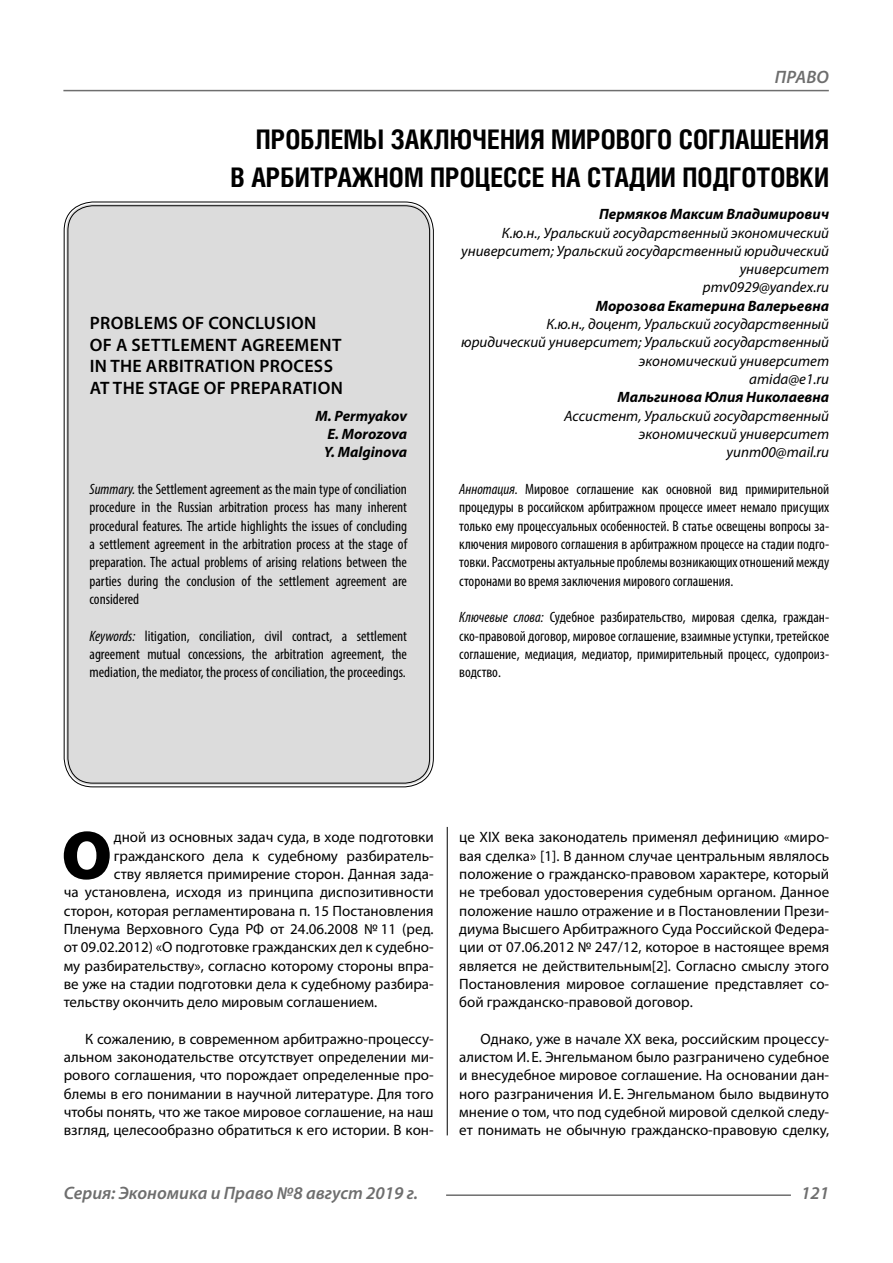
<style>
.page{position:relative;width:893px;height:1263px;background:#fff}
.page>*{position:absolute;margin:0;border:0;box-sizing:border-box;transform-origin:0 0}
.Bukvica{font:900 69.3px "Myriad Pro";color:#000}
.Header{font:700 27px/37.5px "Helios Cond C";color:#000;text-align:right}
.Header-eng{font:600 18px/21.6px "Myriad Pro";letter-spacing:.02em;color:#000}
.t1{font:italic 600 18px "Myriad Pro";color:#6e6e6e}
.Normal{font:15px/18.3px "Myriad Pro";color:#000;text-align:justify}
.Annotation-rus{font:condensed 15px/18.3px "Myriad Pro";color:#000;text-align:justify}
.Annotation-eng{font:condensed 15px/18.3px "Myriad Pro";color:#000;text-align:justify}
.Bukvica-2{font:15px "Myriad Pro";color:#000}
.Author-doc{font:italic 15px/18.3px "Myriad Pro";color:#000;text-align:right}
.Author{font:italic 700 15px "Myriad Pro";color:#000}
.Author-email{font:italic 15px "Myriad Pro";color:#000}
.Author-eng{font:italic 700 15px "Myriad Pro";color:#000}
.s1{font-style:italic}
</style>
<div class="page">
<hr style="left:447px;top:128px;width:1px;height:1007px;background:#000">
<div style="left:438px;top:805px;width:391px;height:21px;background:#fff"></div>
<div style="left:66px;top:204px;width:365px;height:581px;background:#dcdcdc;border-radius:27px"></div>
<hr style="left:63px;top:90px;width:766px;height:1px;background:#6e6e6e">
<hr style="left:446px;top:1194px;width:345px;height:2px;background:#6e6e6e">
<p class="t1" style="left:775px;top:66px;width:24px">Право</p>
<p class="Header" style="left:231px;top:120px;width:600px">ПРОБЛЕМЫ ЗАКЛЮЧЕНИЯ МИРОВОГО СОГЛАШЕНИЯ<br>В АРБИТРАЖНОМ ПРОЦЕССЕ НА СТАДИИ ПОДГОТОВКИ</p>
<p class="Author" style="left:599px;top:204px;width:231px">Пермяков Максим Владимирович</p>
<p class="Author-doc" style="left:461px;top:223px;width:369px">К.ю.н., Уральский государственный экономический университет; Уральский государственный юридический университет</p>
<p class="Author-email" style="left:703px;top:278px;width:128px">pmv0929@yandex.ru</p>
<p class="Author" style="left:596px;top:296px;width:235px">Морозова Екатерина Валерьевна</p>
<p class="Author-doc" style="left:461px;top:315px;width:369px">К.ю.н., доцент, Уральский государственный юридический университет; Уральский государственный экономический университет</p>
<p class="Author-email" style="left:749px;top:370px;width:81px">amida@e1.ru</p>
<p class="Author" style="left:618px;top:388px;width:213px">Мальгинова Юлия Николаевна</p>
<p class="Author-doc" style="left:564px;top:406px;width:267px">Ассистент, Уральский государственный экономический университет</p>
<p class="Author-email" style="left:727px;top:443px;width:104px">yunm00@mail.ru</p>
<p class="Annotation-rus" style="left:459px;top:480px;width:371px"><span class="s1">Аннотация.</span> Мировое соглашение как основной вид примирительной процедуры в российском арбитражном процессе имеет немало присущих только ему процессуальных особенностей. В статье освещены вопросы за&shy;ключения мирового соглашения в арбитражном процессе на стадии подго&shy;товки. Рассмотрены актуальные проблемы возникающих отношений между сторонами во время заключения мирового соглашения.</p>
<p class="Annotation-rus" style="left:459px;top:608px;width:371px"><span class="s1">Ключевые слова:</span> Судебное разбирательство, мировая сделка, граждан&shy;ско-правовой договор, мировое соглашение, взаимные уступки, третейское соглашение, медиация, медиатор, примирительный процесс, судопроиз&shy;водство.</p>
<p class="Header-eng" style="left:90px;top:312px;width:255px">PROBLEMS OF CONCLUSION<br>OF A SETTLEMENT AGREEMENT<br>IN THE ARBITRATION PROCESS<br>AT THE STAGE OF PREPARATION</p>
<p class="Author-eng" style="left:316px;top:406px;width:93px">M. Permyakov</p>
<p class="Author-eng" style="left:328px;top:424px;width:81px">E. Morozova</p>
<p class="Author-eng" style="left:324px;top:443px;width:85px">Y. Malginova</p>
<p class="Annotation-eng" style="left:90px;top:480px;width:319px"><span class="s1">Summary.</span> the Settlement agreement as the main type of conciliation procedure in the Russian arbitration process has many inherent procedural features. The article highlights the issues of concluding a settlement agreement in the arbitration process at the stage of preparation. The actual problems of arising relations between the parties during the conclusion of the settlement agreement are considered</p>
<p class="Annotation-eng" style="left:90px;top:626px;width:319px"><span class="s1">Keywords:</span> litigation, conciliation, civil contract, a settlement agreement mutual concessions, the arbitration agreement, the mediation, the mediator, the process of conciliation, the proceedings.</p>
<p class="Bukvica" style="left:61px;top:809px;width:52px">О</p>
<p class="Bukvica-2" style="left:114px;top:828px;width:321px">дной из основных задач суда, в ходе подготовки</p>
<p class="Bukvica-2" style="left:114px;top:846px;width:321px">гражданского дела к судебному разбиратель-</p>
<p class="Bukvica-2" style="left:114px;top:864px;width:321px">ству является примирение сторон. Данная зада-</p>
<p class="Bukvica-2" style="left:64px;top:883px;width:371px">ча установлена, исходя из принципа диспозитивности</p>
<p class="Bukvica-2" style="left:64px;top:901px;width:371px">сторон, которая регламентирована п. 15 Постановления</p>
<p class="Bukvica-2" style="left:64px;top:919px;width:371px">Пленума Верховного Суда РФ от 24.06.2008 № 11 (ред.</p>
<p class="Bukvica-2" style="left:64px;top:938px;width:371px">от 09.02.2012) «О подготовке гражданских дел к судебно-</p>
<p class="Bukvica-2" style="left:64px;top:956px;width:371px">му разбирательству», согласно которому стороны впра-</p>
<p class="Bukvica-2" style="left:64px;top:974px;width:371px">ве уже на стадии подготовки дела к судебному разбира-</p>
<p class="Bukvica-2" style="left:64px;top:993px;width:315px">тельству окончить дело мировым соглашением.</p>
<p class="Normal" style="left:64px;top:1029px;width:371px;text-indent:21px">К сожалению, в современном арбитражно-процессу&shy;альном законодательстве отсутствует определении ми&shy;рового соглашения, что порождает определенные про&shy;блемы в его понимании в научной литературе. Для того чтобы понять, что же такое мировое соглашение, на наш взгляд, целесообразно обратиться к его истории. В кон-</p>
<p class="Normal" style="left:459px;top:828px;width:371px">це XIX века законодатель применял дефиницию «миро&shy;вая сделка» [1]. В данном случае центральным являлось положение о гражданско-правовом характере, который не требовал удостоверения судебным органом. Данное положение нашло отражение и в Постановлении Прези&shy;диума Высшего Арбитражного Суда Российской Федера&shy;ции от 07.06.2012 № 247/12, которое в настоящее время является не действительным[2]. Согласно смыслу этого Постановления мировое соглашение представляет со&shy;бой гражданско-правовой договор.</p>
<p class="Normal" style="left:459px;top:1029px;width:371px;text-indent:21px">Однако, уже в начале XX века, российским процессу&shy;алистом И. Е. Энгельманом было разграничено судебное и внесудебное мировое соглашение. На основании дан&shy;ного разграничения И. Е. Энгельманом было выдвинуто мнение о том, что под судебной мировой сделкой следу&shy;ет понимать не обычную гражданско-правовую сделку,</p>
<p class="t1" style="left:64px;top:1182px;width:356px">Серия: Экономика и Право №8 август 2019 г.</p>
<p class="t1" style="left:801px;top:1182px;width:30px">121</p>
</div>
